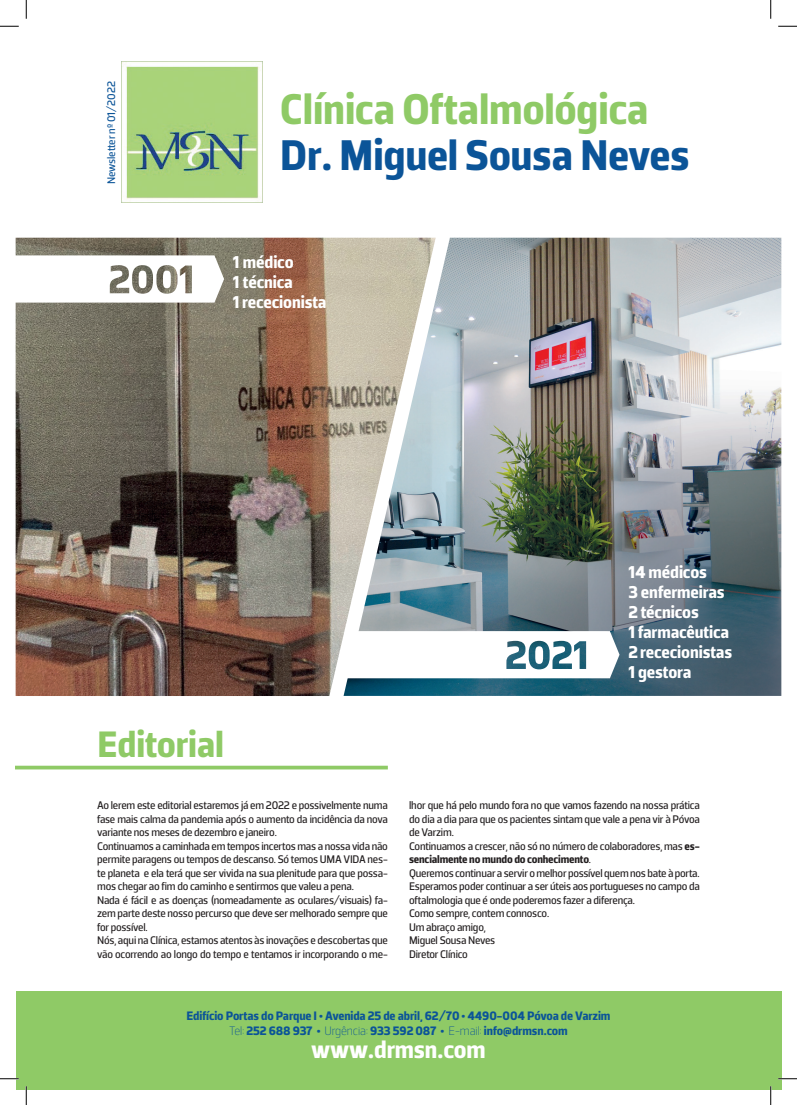
<style>
.page{position:relative;width:797px;height:1105px;background:#fff}
.page>*{position:absolute;margin:0;border:0;box-sizing:border-box;transform-origin:0 0}
.t1{font:700 43.75px "Porto Sans";letter-spacing:-.01em;color:#8fca66}
.t2{font:700 43.75px "Porto Sans";letter-spacing:-.01em;color:#0b5498}
.t3{font:700 37.5px "Porto Sans";letter-spacing:-.01em;color:#8fca66}
.t4{font:700 25px "Porto Sans";letter-spacing:-.01em;color:#fff}
.t5{font:700 17.5px "Porto Sans";letter-spacing:-.01em;color:#fff}
.t6{font:700 12.5px "Porto Sans";letter-spacing:-.01em;color:#0b5498}
.t7{font:11.25px/13.5px "Porto Sans";letter-spacing:-.02em;color:#231f20;text-align:justify}
.t8{font:11.25px "Porto Sans";letter-spacing:-.01em;color:#0b5498}
.s1{font-weight:700}
.s2{font-weight:300}
</style>
<div class="page">
<img style="left:121px;top:61px;width:141px;height:141px">
<div style="left:16px;top:991px;width:765px;height:98px;background:#8fca66"></div>
<img style="left:436px;top:238px;width:345px;height:458px">
<svg style="left:436px;top:631px;width:183px;height:47px"></svg>
<img style="left:16px;top:238px;width:420px;height:458px">
<svg style="left:16px;top:255px;width:208px;height:48px"></svg>
<hr style="left:16px;top:766px;width:372px;height:3px;background:#8fca66">
<svg style="left:0;top:25px;width:19px;height:2px"></svg>
<svg style="left:778px;top:25px;width:19px;height:2px"></svg>
<svg style="left:0;top:1078px;width:19px;height:1px"></svg>
<svg style="left:778px;top:1078px;width:19px;height:1px"></svg>
<svg style="left:25px;top:0;width:2px;height:19px"></svg>
<svg style="left:25px;top:1086px;width:2px;height:19px"></svg>
<svg style="left:770px;top:0;width:1px;height:19px"></svg>
<svg style="left:770px;top:1086px;width:1px;height:19px"></svg>
<p class="t8" style="left:105px;top:184px;width:104px;rotate:-90deg">Newsletter nº 01/2022</p>
<p class="t1" style="left:280px;top:82px;width:370px">Clínica Oftalmológica</p>
<p class="t2" style="left:280px;top:129px;width:411px">Dr. Miguel Sousa Neves</p>
<p class="t5" style="left:233px;top:251px;width:62px">1 médico</p>
<p class="t5" style="left:233px;top:271px;width:61px">1 técnica</p>
<p class="t5" style="left:233px;top:291px;width:95px">1 rececionista</p>
<p class="t3" style="left:97px;top:721px;width:128px">Editorial</p>
<p class="t7" style="left:97px;top:798px;width:292px">Ao lerem este editorial estaremos já em 2022 e possivelmente numa fase mais calma da pandemia após o aumento da incidência da nova variante nos meses de dezembro e janeiro.</p>
<p class="t7" style="left:97px;top:839px;width:292px">Continuamos a caminhada em tempos incertos mas a nossa vida não permite paragens ou tempos de descanso. Só temos UMA VIDA nes&shy;te planeta e ela terá que ser vivida na sua plenitude para que possa&shy;mos chegar ao fim do caminho e sentirmos que valeu a pena.</p>
<p class="t7" style="left:97px;top:893px;width:292px">Nada é fácil e as doenças (nomeadamente as oculares/visuais) fa&shy;zem parte deste nosso percurso que deve ser melhorado sempre que for possível.</p>
<p class="t7" style="left:97px;top:933px;width:292px">Nós, aqui na Clínica, estamos atentos às inovações e descobertas que vão ocorrendo ao longo do tempo e tentamos ir incorporando o me-</p>
<p class="t5" style="left:628px;top:562px;width:80px">14 médicos</p>
<p class="t5" style="left:628px;top:582px;width:98px">3 enfermeiras</p>
<p class="t5" style="left:628px;top:602px;width:72px">2 técnicos</p>
<p class="t5" style="left:628px;top:622px;width:102px">1 farmacêutica</p>
<p class="t5" style="left:628px;top:642px;width:105px">2 rececionistas</p>
<p class="t5" style="left:628px;top:662px;width:64px">1 gestora</p>
<p class="t7" style="left:409px;top:798px;width:292px">lhor que há pelo mundo fora no que vamos fazendo na nossa prática do dia a dia para que os pacientes sintam que vale a pena vir à Póvoa de Varzim.</p>
<p class="t7" style="left:409px;top:839px;width:292px">Continuamos a crescer, não só no número de colaboradores, mas <span class="s1">es&shy;sencialmente no mundo do conhecimento</span>.</p>
<p class="t7" style="left:409px;top:866px;width:292px">Queremos continuar a servir o melhor possível quem nos bate à porta.</p>
<p class="t7" style="left:409px;top:879px;width:292px">Esperamos poder continuar a ser úteis aos portugueses no campo da oftalmologia que é onde poderemos fazer a diferença.</p>
<p class="t7" style="left:409px;top:906px;width:141px">Como sempre, contem connosco.</p>
<p class="t7" style="left:409px;top:920px;width:78px">Um abraço amigo,</p>
<p class="t7" style="left:409px;top:933px;width:88px">Miguel Sousa Neves</p>
<p class="t7" style="left:409px;top:947px;width:60px">Diretor Clínico</p>
<p class="t6" style="left:186px;top:1008px;width:425px">Edifício Portas do Parque I • Avenida 25 de abril, 62/70 • 4490-004 Póvoa de Varzim</p>
<p class="t6" style="left:229px;top:1023px;width:340px"><span class="s2">Tel:</span> 252 688 937 • <span class="s2">Urgência:</span> 933 592 087 • <span class="s2">E-mail:</span> info@drmsn.com</p>
<p class="t4" style="left:311px;top:1034px;width:176px">www.drmsn.com</p>
</div>
